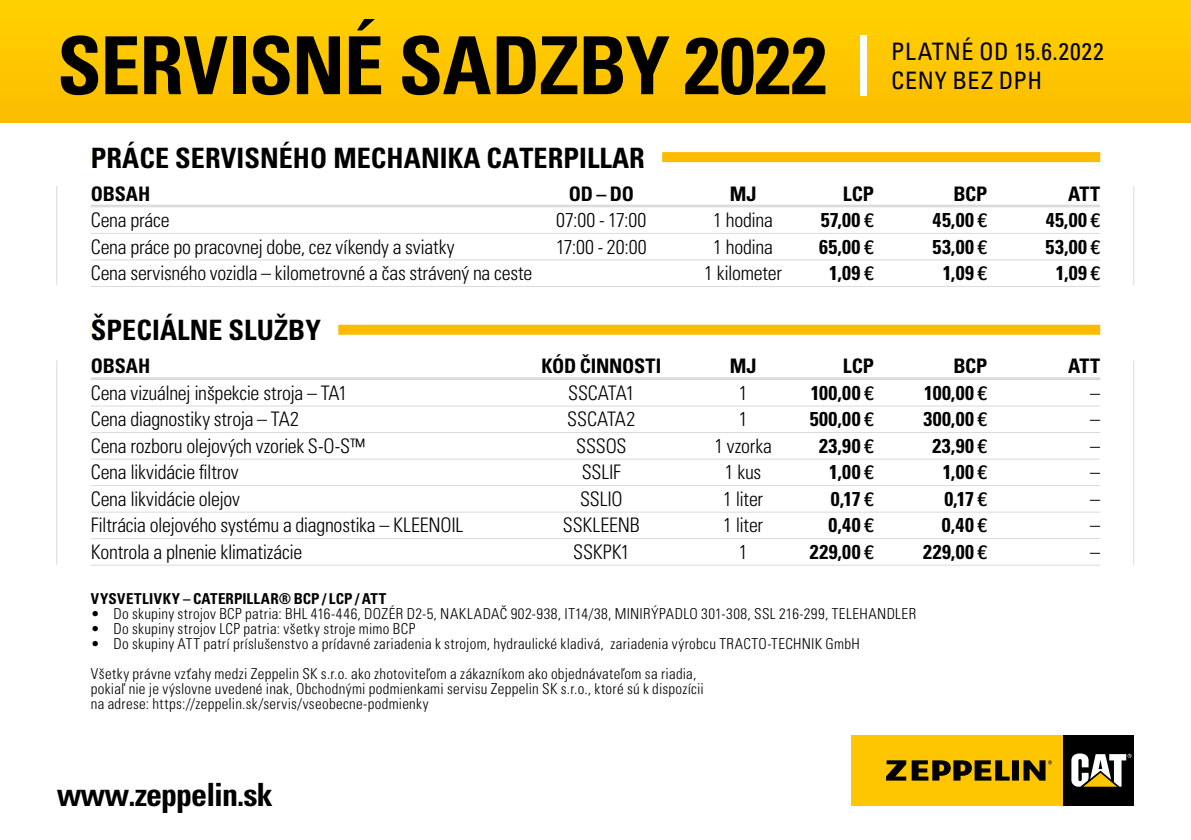
<style>
.page{position:relative;width:1191px;height:840px;background:#fff}
.page>*{position:absolute;margin:0;border:0;box-sizing:border-box;transform-origin:0 0}
.t1{font:700 condensed 80px "Univers";letter-spacing:-.01em;color:#000}
.t2{font:700 condensed 32px "Univers";letter-spacing:-.03em;color:#000}
.t3{font:700 condensed 28px "Univers";letter-spacing:.005em;color:#000}
.t4{font:condensed 24px/28.8px "Univers";letter-spacing:.03em;color:#000}
.t5{font:300 condensed 20px "Univers";letter-spacing:-.01em;color:#000}
.t6{font:700 condensed 20px "Univers";letter-spacing:.02em;color:#000}
.t7{font:700 condensed 20px "Univers";letter-spacing:-.01em;color:#000}
.t8{font:300 condensed 20px "Univers";letter-spacing:-.03em;color:#000}
.t9{font:300 condensed 15px/30px "Univers";letter-spacing:.02em;color:#000}
.t10{font:700 condensed 15px "Univers";letter-spacing:.015em;color:#000}
.s1{font-family:"Helvetica Neue LT Pro";font-weight:500;font-size:19.4px}
</style>
<div class="page">
<div style="left:0;top:0;width:1191px;height:122px;background:#fec700"></div>
<div style="left:91px;top:152px;width:1009px;height:10px;background:#fbbb00"></div>
<div style="left:91px;top:151px;width:571px;height:14px;background:#fff"></div>
<hr style="left:91px;top:204px;width:1009px;height:2px;background:#dadada">
<hr style="left:91px;top:206px;width:1009px;height:1px;background:#dadada">
<hr style="left:91px;top:233px;width:1009px;height:1px;background:#dadada">
<hr style="left:91px;top:259px;width:1009px;height:1px;background:#dadada">
<hr style="left:91px;top:286px;width:1009px;height:1px;background:#dadada">
<div style="left:91px;top:324px;width:1009px;height:10px;background:#fbbb00"></div>
<div style="left:91px;top:323px;width:247px;height:14px;background:#fff"></div>
<hr style="left:91px;top:377px;width:1009px;height:2px;background:#dadada">
<hr style="left:91px;top:379px;width:1009px;height:1px;background:#dadada">
<hr style="left:91px;top:405px;width:1009px;height:1px;background:#dadada">
<hr style="left:91px;top:432px;width:1009px;height:1px;background:#dadada">
<hr style="left:91px;top:458px;width:1009px;height:1px;background:#dadada">
<hr style="left:91px;top:485px;width:1009px;height:1px;background:#dadada">
<hr style="left:91px;top:511px;width:1009px;height:1px;background:#dadada">
<hr style="left:91px;top:538px;width:1009px;height:1px;background:#dadada">
<hr style="left:91px;top:564px;width:1009px;height:1px;background:#dadada">
<div style="left:850px;top:734px;width:213px;height:71px;background:#fec600"></div>
<div style="left:1063px;top:734px;width:71px;height:71px;background:#000"></div>
<svg style="left:1071px;top:753px;width:60px;height:33px"></svg>
<svg style="left:886px;top:760px;width:166px;height:20px"></svg>
<hr style="left:56px;top:186px;width:1px;height:99px;background:#dadada">
<hr style="left:1133px;top:186px;width:1px;height:99px;background:#dadada">
<hr style="left:56px;top:360px;width:1px;height:204px;background:#dadada">
<hr style="left:1133px;top:360px;width:1px;height:204px;background:#dadada">
<h1 class="t1" style="left:57px;top:17px;width:815px">SERVISNÉ SADZBY 2022 <sup>|</sup></h1>
<h3 class="t4" style="left:891px;top:37px;width:214px">PLATNÉ OD 15.6.2022<br>CENY BEZ DPH</h3>
<h3 class="t3" style="left:91px;top:140px;width:555px">PRÁCE SERVISNÉHO MECHANIKA CATERPILLAR</h3>
<h3 class="t6" style="left:91px;top:181px;width:61px">OBSAH</h3>
<h3 class="t6" style="left:569px;top:181px;width:67px">OD – DO</h3>
<h3 class="t6" style="left:730px;top:181px;width:28px">MJ</h3>
<h3 class="t6" style="left:843px;top:181px;width:32px">LCP</h3>
<h3 class="t6" style="left:953px;top:181px;width:35px">BCP</h3>
<h3 class="t6" style="left:1068px;top:181px;width:33px">ATT</h3>
<h3 class="t5" style="left:91px;top:208px;width:80px">Cena práce</h3>
<h3 class="t5" style="left:556px;top:208px;width:92px">07:00 - 17:00</h3>
<h3 class="t5" style="left:713px;top:208px;width:61px">1 hodina</h3>
<h3 class="t6" style="left:820px;top:208px;width:55px">57,00 <span class="s1">€</span></h3>
<h3 class="t6" style="left:932px;top:208px;width:56px">45,00 <span class="s1">€</span></h3>
<h3 class="t6" style="left:1045px;top:208px;width:56px">45,00 <span class="s1">€</span></h3>
<h3 class="t5" style="left:91px;top:234px;width:365px">Cena práce po pracovnej dobe, cez víkendy a sviatky</h3>
<h3 class="t5" style="left:556px;top:234px;width:92px">17:00 - 20:00</h3>
<h3 class="t5" style="left:713px;top:234px;width:61px">1 hodina</h3>
<h3 class="t6" style="left:819px;top:234px;width:56px">65,00 <span class="s1">€</span></h3>
<h3 class="t6" style="left:932px;top:234px;width:56px">53,00 <span class="s1">€</span></h3>
<h3 class="t6" style="left:1045px;top:234px;width:56px">53,00 <span class="s1">€</span></h3>
<h3 class="t5" style="left:91px;top:261px;width:443px">Cena servisného vozidla – kilometrovné a čas strávený na ceste</h3>
<h3 class="t5" style="left:704px;top:261px;width:79px">1 kilometer</h3>
<h3 class="t6" style="left:829px;top:261px;width:46px">1,09 <span class="s1">€</span></h3>
<h3 class="t6" style="left:942px;top:261px;width:46px">1,09 <span class="s1">€</span></h3>
<h3 class="t6" style="left:1055px;top:261px;width:46px">1,09 <span class="s1">€</span></h3>
<h3 class="t3" style="left:91px;top:313px;width:231px">ŠPECIÁLNE SLUŽBY</h3>
<h3 class="t6" style="left:91px;top:354px;width:61px">OBSAH</h3>
<h3 class="t7" style="left:541px;top:354px;width:121px">KÓD ČINNOSTI</h3>
<h3 class="t6" style="left:730px;top:354px;width:28px">MJ</h3>
<h3 class="t6" style="left:843px;top:354px;width:32px">LCP</h3>
<h3 class="t6" style="left:953px;top:354px;width:35px">BCP</h3>
<h3 class="t6" style="left:1068px;top:354px;width:33px">ATT</h3>
<h3 class="t5" style="left:91px;top:380px;width:258px">Cena vizuálnej inšpekcie stroja – TA1</h3>
<h3 class="t8" style="left:568px;top:380px;width:68px">SSCATA1</h3>
<h3 class="t5" style="left:738px;top:380px;width:10px">1</h3>
<h3 class="t6" style="left:810px;top:380px;width:64px">100,00 <span class="s1">€</span></h3>
<h3 class="t6" style="left:924px;top:380px;width:64px">100,00 <span class="s1">€</span></h3>
<h3 class="t5" style="left:1090px;top:380px;width:11px">–</h3>
<h3 class="t5" style="left:91px;top:407px;width:210px">Cena diagnostiky stroja – TA2</h3>
<h3 class="t5" style="left:567px;top:407px;width:70px">SSCATA2</h3>
<h3 class="t5" style="left:738px;top:407px;width:10px">1</h3>
<h3 class="t6" style="left:810px;top:407px;width:65px">500,00 <span class="s1">€</span></h3>
<h3 class="t6" style="left:923px;top:407px;width:65px">300,00 <span class="s1">€</span></h3>
<h3 class="t5" style="left:1090px;top:407px;width:11px">–</h3>
<h3 class="t5" style="left:91px;top:433px;width:275px">Cena rozboru olejových vzoriek S-O-S™</h3>
<h3 class="t5" style="left:576px;top:433px;width:52px">SSSOS</h3>
<h3 class="t5" style="left:714px;top:433px;width:59px">1 vzorka</h3>
<h3 class="t6" style="left:819px;top:433px;width:56px">23,90 <span class="s1">€</span></h3>
<h3 class="t6" style="left:932px;top:433px;width:56px">23,90 <span class="s1">€</span></h3>
<h3 class="t5" style="left:1090px;top:433px;width:11px">–</h3>
<h3 class="t5" style="left:91px;top:460px;width:149px">Cena likvidácie filtrov</h3>
<h3 class="t5" style="left:581px;top:460px;width:41px">SSLIF</h3>
<h3 class="t5" style="left:725px;top:460px;width:38px">1 kus</h3>
<h3 class="t6" style="left:829px;top:460px;width:46px">1,00 <span class="s1">€</span></h3>
<h3 class="t6" style="left:942px;top:460px;width:46px">1,00 <span class="s1">€</span></h3>
<h3 class="t5" style="left:1090px;top:460px;width:11px">–</h3>
<h3 class="t5" style="left:91px;top:486px;width:151px">Cena likvidácie olejov</h3>
<h3 class="t5" style="left:580px;top:486px;width:44px">SSLIO</h3>
<h3 class="t5" style="left:723px;top:486px;width:41px">1 liter</h3>
<h3 class="t6" style="left:831px;top:486px;width:44px">0,17 <span class="s1">€</span></h3>
<h3 class="t6" style="left:944px;top:486px;width:44px">0,17 <span class="s1">€</span></h3>
<h3 class="t5" style="left:1090px;top:486px;width:11px">–</h3>
<h3 class="t5" style="left:91px;top:513px;width:374px">Filtrácia olejového systému a diagnostika – KLEENOIL</h3>
<h3 class="t5" style="left:563px;top:513px;width:78px">SSKLEENB</h3>
<h3 class="t5" style="left:723px;top:513px;width:41px">1 liter</h3>
<h3 class="t6" style="left:828px;top:513px;width:47px">0,40 <span class="s1">€</span></h3>
<h3 class="t6" style="left:942px;top:513px;width:47px">0,40 <span class="s1">€</span></h3>
<h3 class="t5" style="left:1090px;top:513px;width:11px">–</h3>
<h3 class="t5" style="left:91px;top:539px;width:213px">Kontrola a plnenie klimatizácie</h3>
<h3 class="t5" style="left:573px;top:539px;width:58px">SSKPK1</h3>
<h3 class="t5" style="left:738px;top:539px;width:10px">1</h3>
<h3 class="t6" style="left:810px;top:539px;width:65px">229,00 <span class="s1">€</span></h3>
<h3 class="t6" style="left:923px;top:539px;width:65px">229,00 <span class="s1">€</span></h3>
<h3 class="t5" style="left:1090px;top:539px;width:11px">–</h3>
<p class="t10" style="left:91px;top:588px;width:297px">VYSVETLIVKY – CATERPILLAR® BCP / LCP / ATT</p>
<p class="t9" style="left:91px;top:598px;width:827px">• Do skupiny strojov BCP patria: BHL 416-446, DOZÉR D2-5, NAKLADAČ 902-938, IT14/38, MINIRÝPADLO 301-308, SSL 216-299, TELEHANDLER</p>
<p class="t9" style="left:91px;top:613px;width:326px">• Do skupiny strojov LCP patria: všetky stroje mimo BCP</p>
<p class="t9" style="left:91px;top:628px;width:770px">• Do skupiny ATT patrí príslušenstvo a prídavné zariadenia k strojom, hydraulické kladivá, zariadenia výrobcu TRACTO-TECHNIK GmbH<br>Všetky právne vzťahy medzi Zeppelin SK s.r.o. ako zhotoviteľom a zákazníkom ako objednávateľom sa riadia,</p>
<p class="t9" style="left:91px;top:680px;width:614px;line-height:15px">pokiaľ nie je výslovne uvedené inak, Obchodnými podmienkami servisu Zeppelin SK s.r.o., ktoré sú k dispozícii na adrese: https://zeppelin.sk/servis/vseobecne-podmienky</p>
<h2 class="t2" style="left:57px;top:774px;width:217px">www.zeppelin.sk</h2>
</div>
